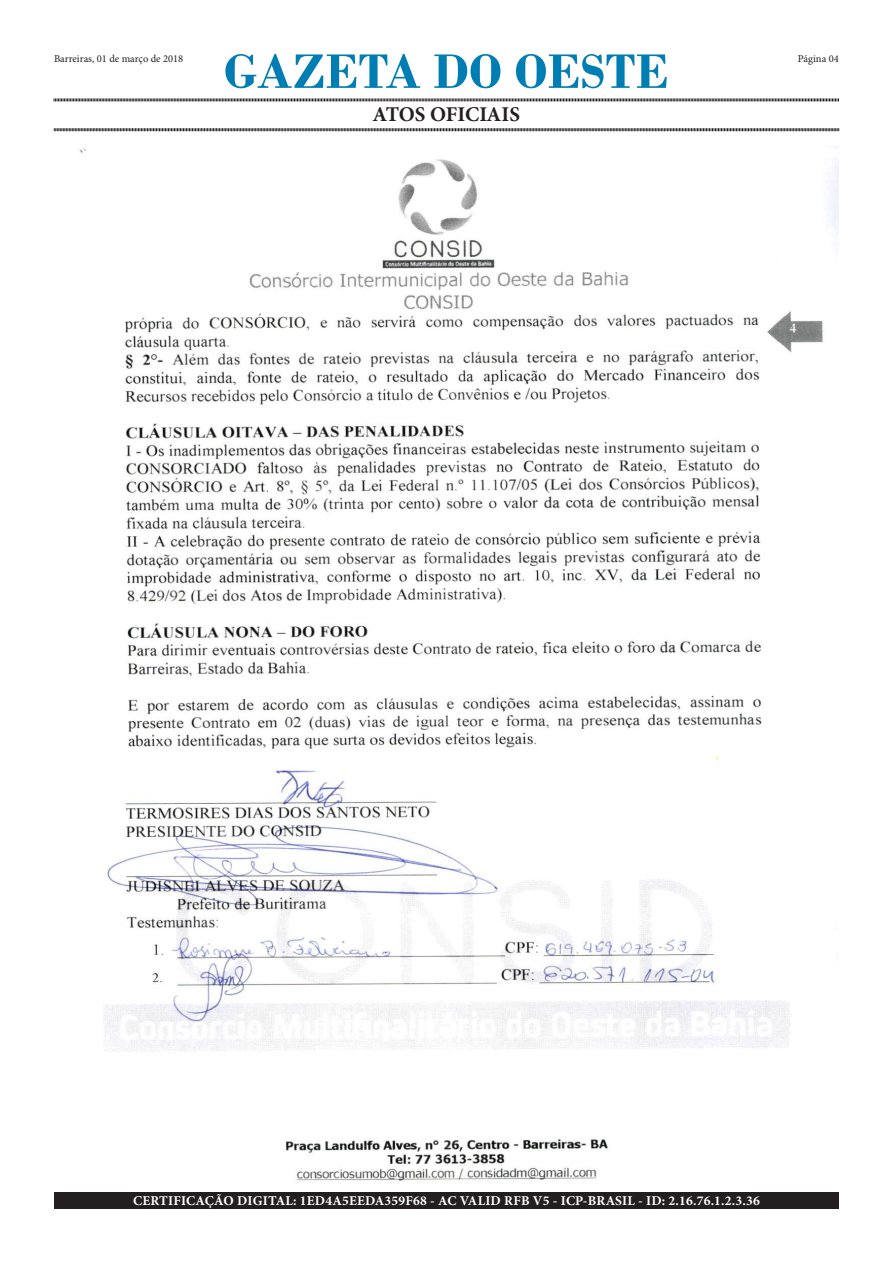
<style>
.page{position:relative;width:893px;height:1263px;background:#fff}
.page>*{position:absolute;margin:0;border:0;box-sizing:border-box;transform-origin:0 0}
.t1{font:700 51px "Bodoni";color:#007eb4}
.t2{font:700 21px "Minion Pro";letter-spacing:-.005em;color:#231f20}
.t3{font:700 13.5px "Minion Pro";letter-spacing:.015em;color:#fff}
.t4{font:10.5px "Minion Pro";color:#231f20}
</style>
<div class="page">
<svg style="left:54px;top:98px;width:785px;height:4px;background:#908e8e"></svg>
<svg style="left:54px;top:128px;width:785px;height:4px;background:#908e8e"></svg>
<div style="left:54px;top:1192px;width:785px;height:17px;background:#231f20"></div>
<img style="left:79px;top:148px;width:760px;height:1033px">
<p class="t1" style="left:224px;top:41px;width:446px">GAZETA DO OESTE</p>
<p class="t2" style="left:373px;top:100px;width:149px">ATOS OFICIAIS</p>
<p class="t4" style="left:54px;top:52px;width:131px">Barreiras, 01 de março de 2018</p>
<p class="t4" style="left:798px;top:51px;width:42px">Página 04</p>
<p class="t3" style="left:133px;top:1191px;width:628px">CERTIFICAÇÃO DIGITAL: 1ED4A5EEDA359F68 - AC VALID RFB V5 - ICP-BRASIL - ID: 2.16.76.1.2.3.36</p>
</div>
